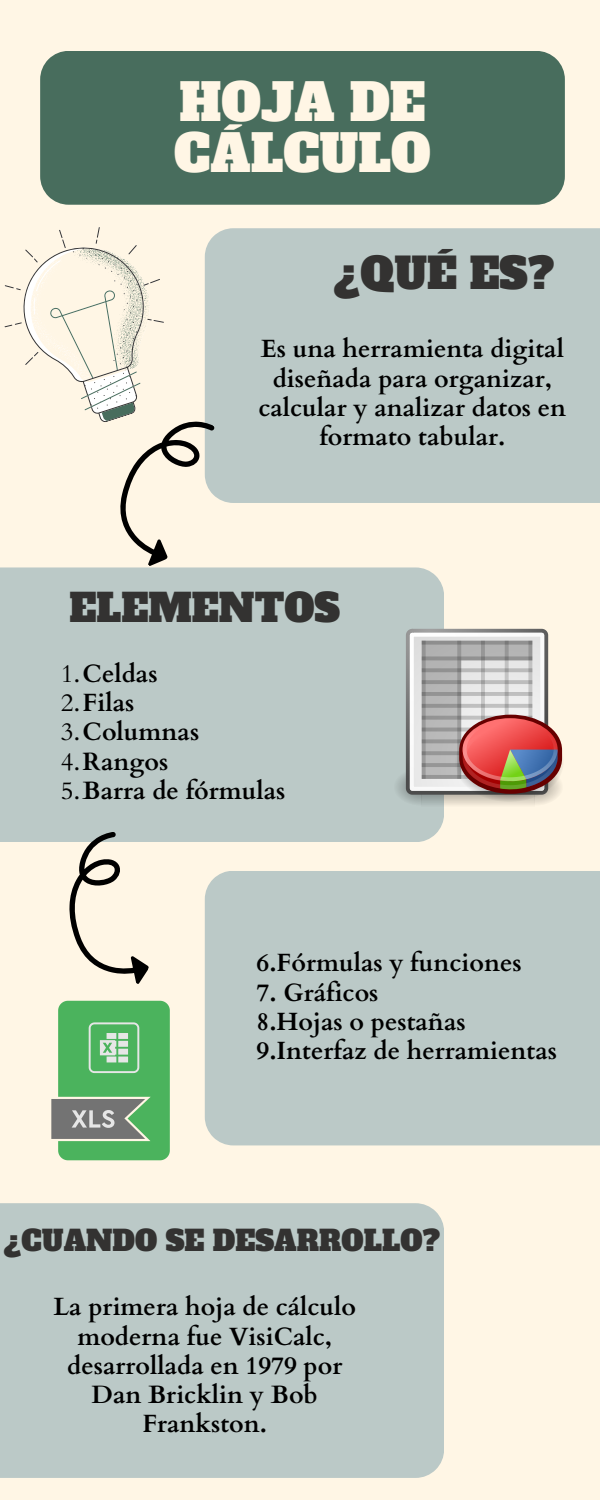
<style>
.page{position:relative;width:600px;height:1500px;background:#fff6e5}
.page>*{position:absolute;margin:0;border:0;box-sizing:border-box;transform-origin:0 0}
.t1{font:50px/51px "Alfa Slab One";color:#fff6e5}
.t2{font:42px "Alfa Slab One";color:#333231}
.t3{font:38px "Alfa Slab One";color:#333231}
.t4{font:28px "Alfa Slab One";color:#333231}
.t5{font:700 25px/29.2px "Cardo";color:#000;text-align:center}
.s1{font-weight:400}
</style>
<div class="page">
<div style="left:205px;top:871px;width:395px;height:274px;background:#bbc9c7"></div>
<div style="left:218px;top:228px;width:382px;height:275px;background:#bbc9c7"></div>
<div style="left:0;top:567px;width:444px;height:275px;background:#bbc9c7"></div>
<div style="left:40px;top:51px;width:525px;height:154px;background:#486d5d"></div>
<svg style="left:15px;top:233px;width:241px;height:338px"></svg>
<svg style="left:56px;top:826px;width:117px;height:158px"></svg>
<svg style="left:392px;top:629px;width:171px;height:178px;background:#beaba8"></svg>
<svg style="left:51px;top:1001px;width:119px;height:159px;background:#69b173"></svg>
<div style="left:0;top:1203px;width:444px;height:275px;background:#bbc9c7"></div>
<h2 class="t1" style="left:174px;top:78px;width:258px">HOJA DE<br>CÁLCULO</h2>
<h4 class="t2" style="left:334px;top:246px;width:222px">¿QUÉ ES?</h4>
<h1 class="t5" style="left:259px;top:335px;width:309px">Es una herramienta digital diseñada para organizar, calcular y analizar datos en formato tabular.</h1>
<p class="t3" style="left:69px;top:582px;width:272px">ELEMENTOS</p>
<p class="t5" style="left:61px;top:659px;width:98px"><span class="s1">1.</span>Celdas</p>
<h2 class="t5" style="left:61px;top:689px;width:75px"><span class="s1">2.</span>Filas</h2>
<p class="t5" style="left:61px;top:718px;width:140px"><span class="s1">3.</span>Columnas</p>
<p class="t5" style="left:61px;top:747px;width:109px"><span class="s1">4.</span>Rangos</p>
<p class="t5" style="left:61px;top:776px;width:226px"><span class="s1">5.</span>Barra de fórmulas</p>
<p class="t5" style="left:257px;top:949px;width:267px">6.Fórmulas y funciones</p>
<p class="t5" style="left:257px;top:978px;width:302px;text-align:left">7. Gráficos<br>8.Hojas o pestañas<br>9.Interfaz de herramientas</p>
<p class="t4" style="left:4px;top:1222px;width:438px">¿CUANDO SE DESARROLLO?</p>
<p class="t5" style="left:53px;top:1293px;width:304px">La primera hoja de cálculo moderna fue VisiCalc, desarrollada en 1979 por<br>Dan Bricklin y Bob<br>Frankston.</p>
</div>
